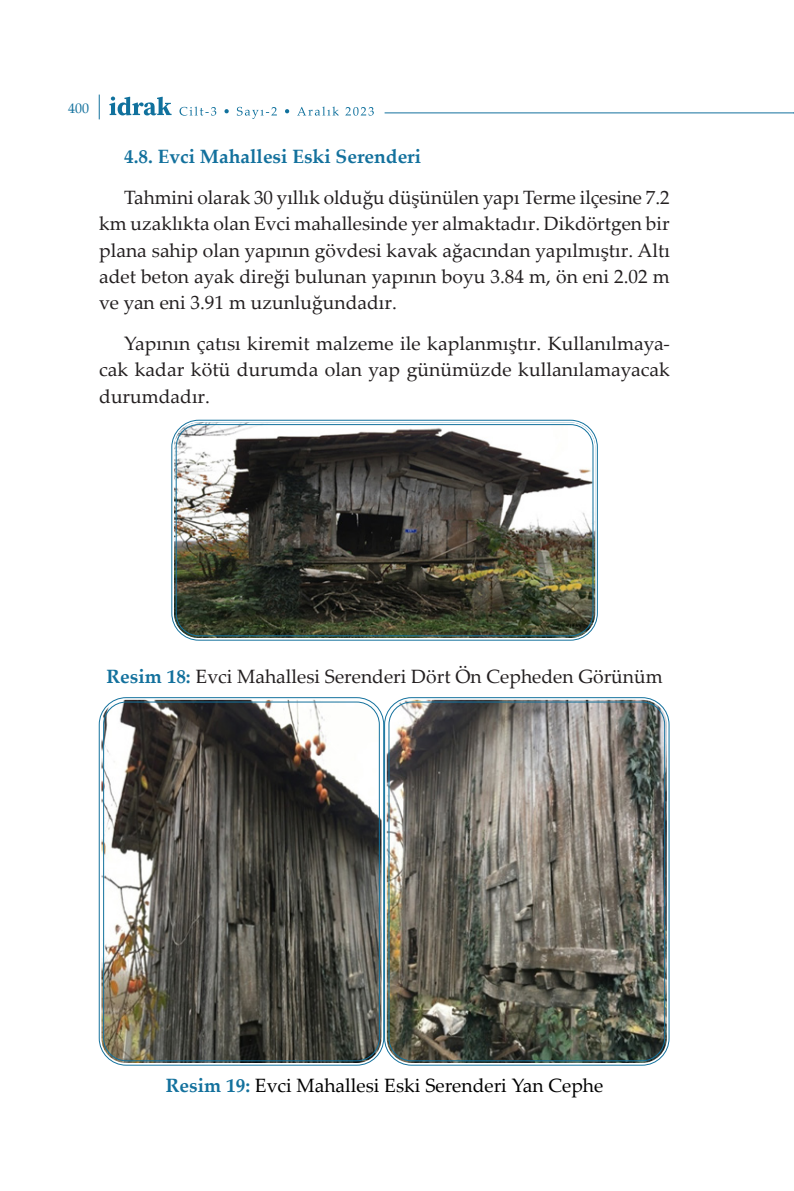
<style>
.page{position:relative;width:794px;height:1191px;background:#fff}
.page>*{position:absolute;margin:0;border:0;box-sizing:border-box;transform-origin:0 0}
.İdrak_Ana_metin{font:19.25px/26.2px "Palatino Linotype";color:#231f20;text-align:justify}
.İdrak_Ana_metin-2{font:19.25px "Palatino Linotype";color:#000}
.İdrak_Ana_metin-3{font:700 19.25px "Palatino Linotype";color:#13719d}
.t1{font:14px "Palatino Linotype";color:#13719d}
.s1{font-weight:700;color:#13719d}
</style>
<div class="page">
<svg style="left:99px;top:95px;width:1px;height:24px"></svg>
<hr style="left:384px;top:112px;width:410px;height:1px;background:#13719d">
<svg style="left:109px;top:97px;width:63px;height:18px"></svg>
<svg style="left:179px;top:107px;width:37px;height:9px"></svg>
<svg style="left:224px;top:109px;width:5px;height:4px"></svg>
<svg style="left:237px;top:107px;width:40px;height:12px"></svg>
<svg style="left:285px;top:109px;width:4px;height:4px"></svg>
<svg style="left:297px;top:107px;width:42px;height:9px"></svg>
<svg style="left:345px;top:107px;width:29px;height:9px"></svg>
<img style="left:174px;top:422px;width:421px;height:216px">
<div style="left:171px;top:420px;width:427px;height:220px;border:1px solid #13719d;border-radius:27px"></div>
<div style="left:176px;top:424px;width:417px;height:212px;border:1px solid #13719d;border-radius:23px"></div>
<img style="left:101px;top:700px;width:280px;height:363px">
<div style="left:99px;top:697px;width:285px;height:368px;border:1px solid #13719d;border-radius:27px"></div>
<div style="left:103px;top:701px;width:277px;height:360px;border:1px solid #13719d;border-radius:23px"></div>
<img style="left:387px;top:700px;width:280px;height:363px">
<div style="left:384px;top:697px;width:285px;height:368px;border:1px solid #13719d;border-radius:27px"></div>
<div style="left:388px;top:701px;width:277px;height:360px;border:1px solid #13719d;border-radius:23px"></div>
<p class="t1" style="left:68px;top:98px;width:22px">400</p>
<p class="İdrak_Ana_metin-3" style="left:124px;top:143px;width:299px">4.8. Evci Mahallesi Eski Serenderi</p>
<p class="İdrak_Ana_metin" style="left:99px;top:184px;width:572px;text-indent:25px">Tahmini olarak 30 yıllık olduğu düşünülen yapı Terme ilçesine 7.2 km uzaklıkta olan Evci mahallesinde yer almaktadır. Dikdörtgen bir plana sahip olan yapının gövdesi kavak ağacından yapılmıştır. Altı adet beton ayak direği bulunan yapının boyu 3.84 m, ön eni 2.02 m ve yan eni 3.91 m uzunluğundadır.</p>
<p class="İdrak_Ana_metin" style="left:99px;top:330px;width:572px;text-indent:25px">Yapının çatısı kiremit malzeme ile kaplanmıştır. Kullanılmaya&shy;cak kadar kötü durumda olan yap günümüzde kullanılamayacak durumdadır.</p>
<p class="İdrak_Ana_metin" style="left:106px;top:662px;width:558px"><span class="s1">Resim 18:</span> Evci Mahallesi Serenderi Dört Ön Cepheden Görünüm</p>
<p class="İdrak_Ana_metin-2" style="left:166px;top:1071px;width:439px"><span class="s1">Resim 19:</span> Evci Mahallesi Eski Serenderi Yan Cephe</p>
</div>
